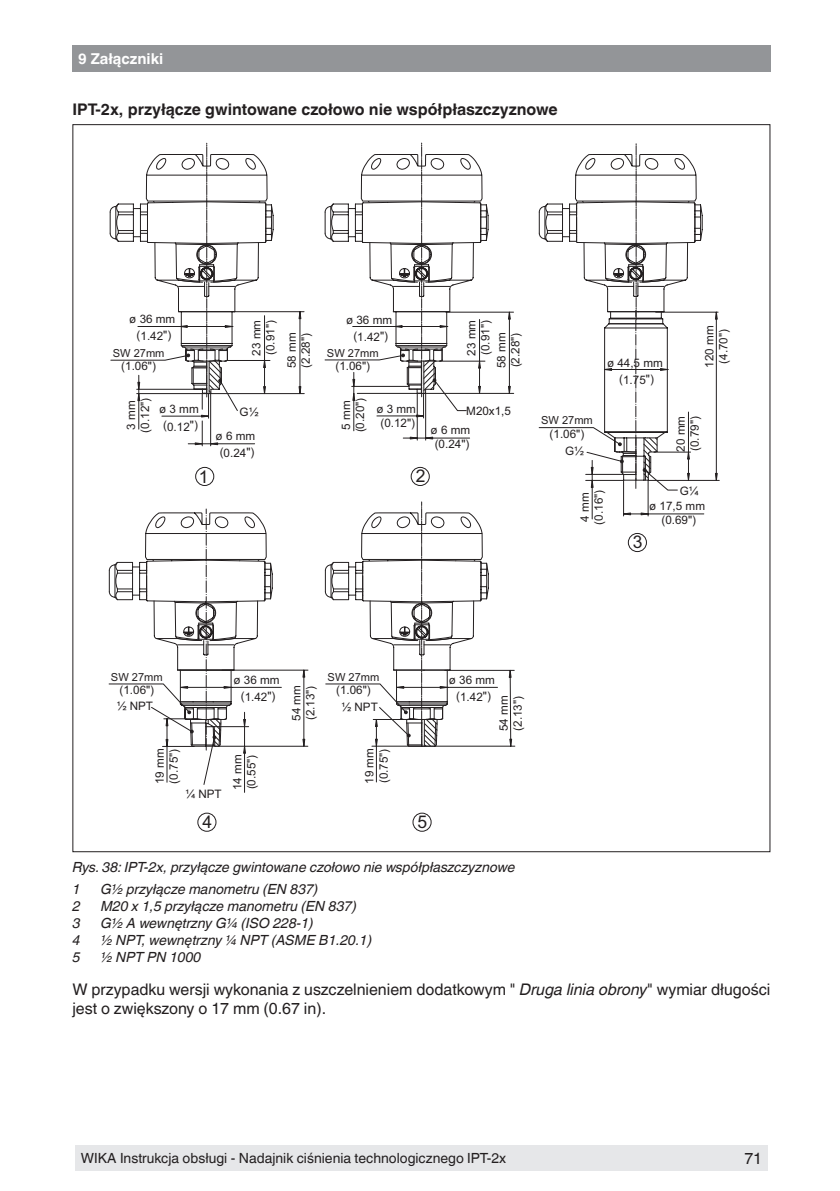
<style>
.page{position:relative;width:840px;height:1191px;background:#fff}
.page>*{position:absolute;margin:0;border:0;box-sizing:border-box;transform-origin:0 0}
.bild{font:17.6px "Arial";color:#231f20}
.absatz{font:16px/19.2px "Helvetica Linotype";color:#231f20}
.Bildtitel{font:700 16px "Helvetica Linotype";color:#231f20}
.K1right_Wika{font:700 15px "Helvetica Linotype";color:#fff}
.legende{font:italic 14px "Helvetica Linotype";color:#231f20}
.Fuss_F{font:14px "Helvetica Linotype";color:#231f20}
.Bildunterschrift{font:italic 14px "Helvetica Linotype";color:#231f20}
.legende_last{font:italic 14px "Helvetica Linotype";color:#231f20}
.bild-2{font:11.6px/14px "Arial";color:#231f20}
.bild-3{font:11px "Arial";color:#231f20}
.s1{font-style:italic}
</style>
<div class="page">
<div style="left:721px;top:1145px;width:46px;height:26px;background:#e6e7e9"></div>
<div style="left:72px;top:45px;width:698px;height:27px;background:#939598"></div>
<div style="left:75px;top:1145px;width:646px;height:26px;background:#e6e7e9"></div>
<div style="left:627px;top:533px;width:19px;height:19px;border:1px solid #231f20;border-radius:50%"></div>
<div style="left:197px;top:813px;width:19px;height:18px;border:1px solid #231f20;border-radius:50%"></div>
<div style="left:412px;top:813px;width:19px;height:18px;border:1px solid #231f20;border-radius:50%"></div>
<hr style="left:299px;top:312px;width:1px;height:81px;background:#231f20">
<hr style="left:137px;top:393px;width:167px;height:1px;background:#231f20">
<hr style="left:233px;top:311px;width:71px;height:1px;background:#231f20">
<svg style="left:298px;top:386px;width:3px;height:8px"></svg>
<svg style="left:298px;top:311px;width:3px;height:8px"></svg>
<hr style="left:138px;top:389px;width:1px;height:40px;background:#231f20">
<hr style="left:210px;top:443px;width:44px;height:1px;background:#231f20">
<svg style="left:188px;top:442px;width:30px;height:3px"></svg>
<hr style="left:353px;top:393px;width:1px;height:38px;background:#231f20">
<hr style="left:425px;top:438px;width:44px;height:1px;background:#231f20">
<hr style="left:425px;top:393px;width:1px;height:47px;background:#231f20">
<hr style="left:416px;top:393px;width:1px;height:47px;background:#231f20">
<svg style="left:403px;top:436px;width:30px;height:3px"></svg>
<hr style="left:508px;top:312px;width:1px;height:81px;background:#231f20">
<hr style="left:357px;top:393px;width:156px;height:1px;background:#231f20">
<svg style="left:507px;top:386px;width:3px;height:8px"></svg>
<hr style="left:445px;top:312px;width:68px;height:1px;background:#231f20">
<hr style="left:647px;top:480px;width:71px;height:1px;background:#231f20">
<hr style="left:591px;top:480px;width:1px;height:39px;background:#231f20">
<hr style="left:623px;top:513px;width:80px;height:1px;background:#231f20">
<hr style="left:647px;top:480px;width:1px;height:36px;background:#231f20">
<hr style="left:623px;top:480px;width:1px;height:36px;background:#231f20">
<hr style="left:715px;top:312px;width:1px;height:168px;background:#231f20">
<hr style="left:655px;top:312px;width:62px;height:1px;background:#231f20">
<svg style="left:714px;top:473px;width:3px;height:8px"></svg>
<svg style="left:714px;top:312px;width:3px;height:7px"></svg>
<svg style="left:640px;top:512px;width:8px;height:3px"></svg>
<svg style="left:109px;top:143px;width:165px;height:275px"></svg>
<svg style="left:324px;top:143px;width:165px;height:275px"></svg>
<svg style="left:538px;top:143px;width:165px;height:347px"></svg>
<svg style="left:324px;top:502px;width:190px;height:245px"></svg>
<svg style="left:108px;top:509px;width:200px;height:284px"></svg>
<p class="K1right_Wika" style="left:78px;top:50px;width:87px">9 Załączniki</p>
<p class="Bildtitel" style="left:72px;top:100px;width:486px">IPT-2x, przyłącze gwintowane czołowo nie współpłaszczyznowe</p>
<p class="bild-2" style="left:129px;top:310px;width:48px;line-height:17.4px;text-align:center">ø 36 mm (1.42")</p>
<p class="bild-3" style="left:113px;top:345px;width:53px">SW 27mm</p>
<p class="bild-2" style="left:121px;top:359px;width:36px">(1.06")</p>
<p class="bild-2" style="left:249px;top:355px;width:37px;rotate:-90deg">23 mm (0.91")</p>
<p class="bild-2" style="left:284px;top:368px;width:37px;rotate:-90deg">58 mm (2.28")</p>
<p class="bild-2" style="left:346px;top:311px;width:48px;line-height:17.4px;text-align:center">ø 36 mm (1.42")</p>
<p class="bild-3" style="left:327px;top:345px;width:53px">SW 27mm</p>
<p class="bild-2" style="left:335px;top:359px;width:36px">(1.06")</p>
<p class="bild-2" style="left:464px;top:355px;width:37px;rotate:-90deg">23 mm (0.91")</p>
<p class="bild-2" style="left:494px;top:368px;width:37px;rotate:-90deg">58 mm (2.28")</p>
<p class="bild-2" style="left:124px;top:432px;width:36px;rotate:-90deg">3 mm (0.12")</p>
<p class="bild-2" style="left:159px;top:400px;width:41px;line-height:17.4px;text-align:center">ø 3 mm (0.12")</p>
<p class="bild-2" style="left:239px;top:404px;width:20px">G½</p>
<p class="bild-2" style="left:215px;top:427px;width:41px;line-height:17.4px;text-align:center">ø 6 mm (0.24")</p>
<p class="bild-2" style="left:339px;top:432px;width:36px;rotate:-90deg">5 mm (0.20")</p>
<p class="bild-2" style="left:376px;top:402px;width:41px;text-align:center">ø 3 mm (0.12")</p>
<p class="bild-2" style="left:466px;top:404px;width:46px">M20x1,5</p>
<p class="bild-2" style="left:430px;top:423px;width:41px;text-align:center">ø 6 mm (0.24")</p>
<p class="bild" style="left:199px;top:464px;width:11px">1</p>
<p class="bild" style="left:415px;top:464px;width:11px">2</p>
<p class="bild-3" style="left:540px;top:413px;width:53px">SW 27mm</p>
<p class="bild-2" style="left:549px;top:427px;width:36px">(1.06")</p>
<p class="bild-2" style="left:565px;top:444px;width:20px">G½</p>
<p class="bild-2" style="left:606px;top:354px;width:57px;line-height:17.4px;text-align:center">ø 44,5 mm (1.75")</p>
<p class="bild-2" style="left:702px;top:367px;width:44px;text-align:center;rotate:-90deg">120 mm (4.70")</p>
<p class="bild-2" style="left:673px;top:451px;width:37px;rotate:-90deg">20 mm (0.79")</p>
<p class="bild-2" style="left:679px;top:483px;width:20px">G¼</p>
<p class="bild-2" style="left:577px;top:524px;width:36px;rotate:-90deg">4 mm (0.16")</p>
<p class="bild-2" style="left:649px;top:499px;width:57px;text-align:center">ø 17,5 mm (0.69")</p>
<p class="bild-3" style="left:111px;top:669px;width:53px">SW 27mm</p>
<p class="bild-2" style="left:119px;top:683px;width:36px">(1.06")</p>
<p class="bild-2" style="left:117px;top:699px;width:38px">½ NPT</p>
<p class="bild-2" style="left:152px;top:784px;width:37px;rotate:-90deg">19 mm (0.75")</p>
<p class="bild-2" style="left:185px;top:787px;width:38px">¼ NPT</p>
<p class="bild-3" style="left:327px;top:669px;width:53px">SW 27mm</p>
<p class="bild-2" style="left:336px;top:683px;width:36px">(1.06")</p>
<p class="bild-2" style="left:233px;top:671px;width:48px;line-height:17.4px;text-align:center">ø 36 mm (1.42")</p>
<p class="bild-2" style="left:448px;top:671px;width:48px;line-height:17.4px;text-align:center">ø 36 mm (1.42")</p>
<p class="bild-2" style="left:289px;top:721px;width:37px;rotate:-90deg">54 mm (2.13")</p>
<p class="bild-2" style="left:341px;top:700px;width:38px">½ NPT</p>
<p class="bild-2" style="left:496px;top:731px;width:37px;rotate:-90deg">54 mm (2.13")</p>
<p class="bild-2" style="left:362px;top:784px;width:37px;rotate:-90deg">19 mm (0.75")</p>
<p class="bild-2" style="left:230px;top:790px;width:37px;rotate:-90deg">14 mm (0.55")</p>
<p class="bild" style="left:202px;top:809px;width:11px">4</p>
<p class="bild" style="left:417px;top:809px;width:11px">5</p>
<p class="bild" style="left:632px;top:530px;width:11px">3</p>
<p class="Bildunterschrift" style="left:72px;top:859px;width:444px">Rys. 38: IPT-2x, przyłącze gwintowane czołowo nie współpłaszczyznowe</p>
<p class="legende" style="left:72px;top:881px;width:9px">1</p>
<p class="legende" style="left:101px;top:881px;width:219px">G½ przyłącze manometru (EN 837)</p>
<p class="legende" style="left:72px;top:898px;width:9px">2</p>
<p class="legende" style="left:101px;top:898px;width:257px">M20 x 1,5 przyłącze manometru (EN 837)</p>
<p class="legende" style="left:72px;top:915px;width:9px">3</p>
<p class="legende" style="left:101px;top:915px;width:214px">G½ A wewnętrzny G¼ (ISO 228-1)</p>
<p class="legende" style="left:72px;top:931px;width:9px">4</p>
<p class="legende" style="left:101px;top:931px;width:272px">½ NPT, wewnętrzny ¼ NPT (ASME B1.20.1)</p>
<p class="legende_last" style="left:72px;top:948px;width:9px">5</p>
<p class="legende_last" style="left:101px;top:948px;width:102px">½ NPT PN 1000</p>
<p class="absatz" style="left:72px;top:979px;width:699px">W przypadku wersji wykonania z uszczelnieniem dodatkowym " <span class="s1">Druga linia obrony</span>" wymiar długości jest o zwiększony o 17 mm (0.67 in).</p>
<p class="Fuss_F" style="left:81px;top:1150px;width:426px">WIKA Instrukcja obsługi - Nadajnik ciśnienia technologicznego IPT-2x</p>
<h2 class="absatz" style="left:744px;top:1149px;width:19px">71</h2>
</div>
